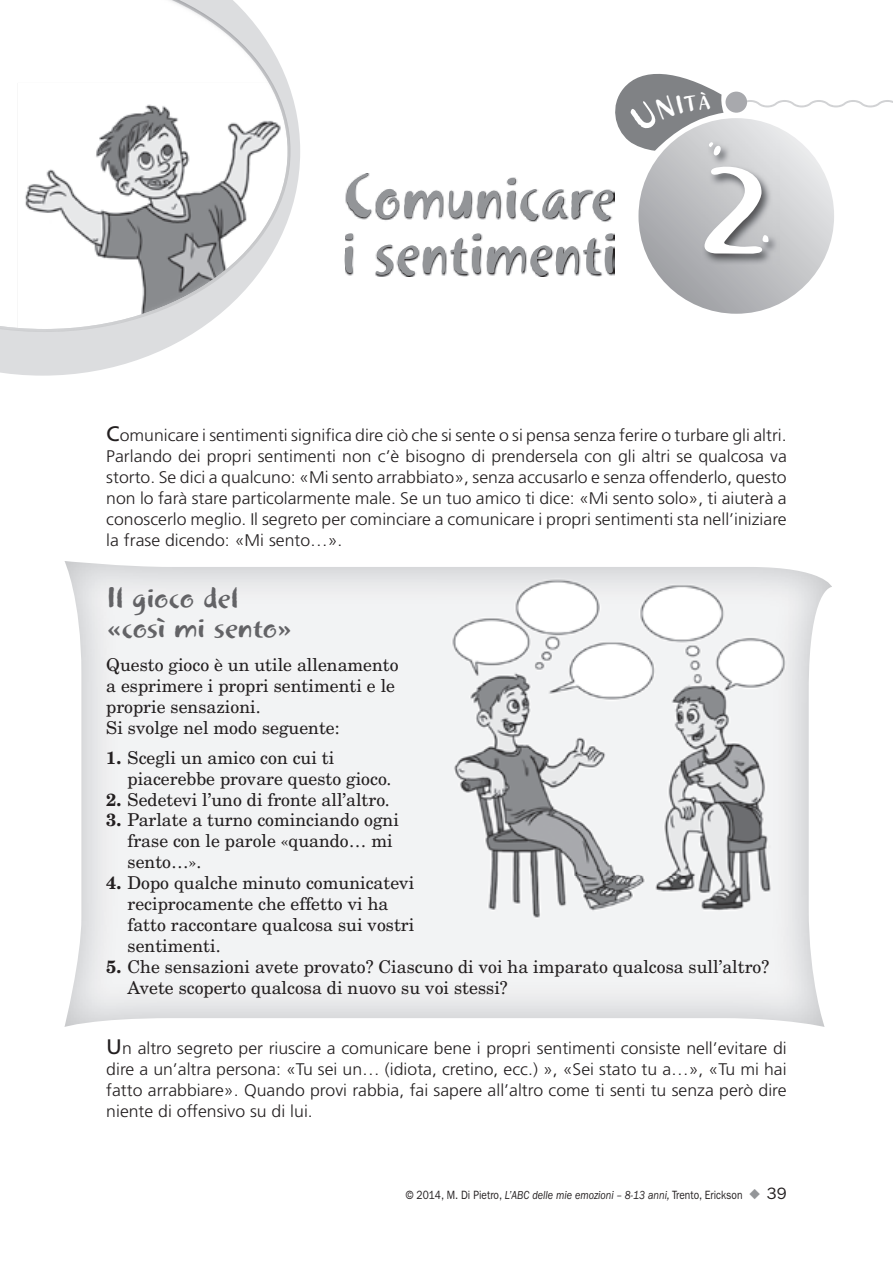
<style>
.page{position:relative;width:893px;height:1263px;background:#fff}
.page>*{position:absolute;margin:0;border:0;box-sizing:border-box;transform-origin:0 0}
.t1{font:63px "Khaki Std 1";letter-spacing:.015em;color:#939598;scale:.95 1}
.t2{font:28.5px/30px "Khaki Std 1";letter-spacing:-.01em;color:#636366;scale:1.15 1}
.t3{font:17.7px/21px "New Century Schlbk LT Std";color:#231f20}
.t4{font:300 16.8px/21px "Frutiger LT Std";color:#231f20;text-align:justify;scale:1.05 1}
.t5{font:12px "ITC Franklin Gothic Std";color:#231f20;scale:.85 1}
.s1{font-family:"Khaki Std 2";font-size:127.5px;color:#fff}
.s2{font-weight:400;font-size:21px}
.s3{font-weight:700}
.s4{font-style:italic}
.s5{color:#939598}
.s6{font-size:16.5px}
</style>
<div class="page">
<img style="left:345px;top:174px;width:265px;height:102px">
<svg style="left:0;top:93px;width:300px;height:283px"></svg>
<img style="left:0;top:0;width:291px;height:332px">
<img style="left:437px;top:576px;width:350px;height:350px">
<svg style="left:610px;top:73px;width:283px;height:241px"></svg>
<h1 class="t1" style="left:343px;top:159px;width:452px">Comunicare <span class="s1">2</span></h1>
<h1 class="t1" style="left:341px;top:214px;width:290px">i sentimenti</h1>
<p class="t4" style="left:106px;top:425px;width:650px"><span class="s2">C</span>omunicare i sentimenti significa dire ciò che si sente o si pensa senza ferire o turbare gli altri.<br>Parlando dei propri sentimenti non c’è bisogno di prendersela con gli altri se qualcosa va storto. Se dici a qualcuno: «Mi sento arrabbiato», senza accusarlo e senza offenderlo, questo non lo farà stare particolarmente male. Se un tuo amico ti dice: «Mi sento solo», ti aiuterà a conoscerlo meglio. Il segreto per cominciare a comunicare i propri sentimenti sta nell’iniziare la frase dicendo: «Mi sento…».</p>
<h2 class="t2" style="left:106px;top:583px;width:163px">il gioco del «così mi sento»</h2>
<p class="t3" style="left:106px;top:654px;width:294px">Questo gioco è un utile allenamento a esprimere i propri sentimenti e le proprie sensazioni.<br>Si svolge nel modo seguente:</p>
<p class="t3" style="left:128px;top:747px;width:265px;text-indent:-21px"><span class="s3">1.</span> Scegli un amico con cui ti piacerebbe provare questo gioco.</p>
<p class="t3" style="left:106px;top:789px;width:285px"><span class="s3">2.</span> Sedetevi l’uno di fronte all’altro.</p>
<p class="t3" style="left:128px;top:810px;width:273px;text-indent:-21px"><span class="s3">3.</span> Parlate a turno cominciando ogni frase con le parole «quando… mi sento…».</p>
<p class="t3" style="left:128px;top:873px;width:288px;text-indent:-21px"><span class="s3">4.</span> Dopo qualche minuto comunicatevi reciprocamente che effetto vi ha fatto raccontare qualcosa sui vostri sentimenti.</p>
<p class="t3" style="left:128px;top:957px;width:643px;text-indent:-21px"><span class="s3">5.</span> Che sensazioni avete provato? Ciascuno di voi ha imparato qualcosa sull’altro?<br>Avete scoperto qualcosa di nuovo su voi stessi?</p>
<p class="t4" style="left:106px;top:1038px;width:650px"><span class="s2">U</span>n altro segreto per riuscire a comunicare bene i propri sentimenti consiste nell’evitare di dire a un’altra persona: «Tu sei un… (idiota, cretino, ecc.) », «Sei stato tu a…», «Tu mi hai fatto arrabbiare». Quando provi rabbia, fai sapere all’altro come ti senti tu senza però dire niente di offensivo su di lui.</p>
<p class="t5" style="left:406px;top:1188px;width:450px">© 2014, M. Di Pietro, <span class="s4">L’ABC delle mie emozioni – 8-13 anni,</span> Trento, Erickson <span class="s5">◆</span> <span class="s6">39</span></p>
</div>
